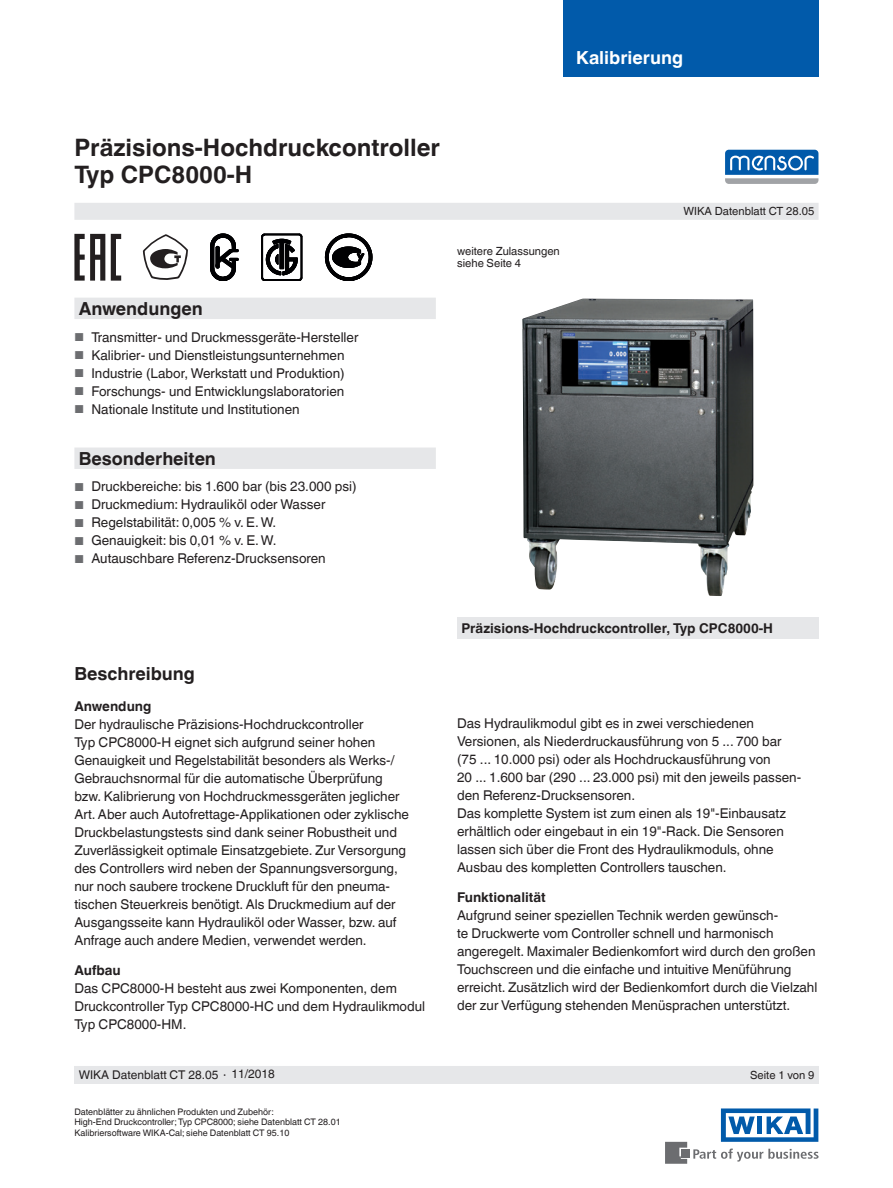
<style>
.page{position:relative;width:893px;height:1188px;background:#fff}
.page>*{position:absolute;margin:0;border:0;box-sizing:border-box;transform-origin:0 0}
.t1{font:700 24px/27px "Helvetica World";color:#231f20}
.t2{font:700 18px "Helvetica World";color:#231f20}
.t3{font:700 18px "Helvetica World";color:#fff}
.t4{font:13.5px/18px "Helvetica World";color:#231f20}
.t5{font:700 13.5px "Helvetica World";color:#231f20}
.t6{font:12px "Helvetica World";color:#231f20}
.t7{font:11.25px/12.3px "Helvetica World";color:#231f20}
.t8{font:9px/10.5px "Helvetica World";color:#231f20}
.s1{font-size:11.55px;color:#6c6d70}
.s2{font-size:11.25px}
</style>
<div class="page">
<svg style="left:693px;top:1149px;width:126px;height:13px"></svg>
<div style="left:682px;top:1150px;width:8px;height:8px;background:#6c6d70"></div>
<svg style="left:665px;top:1142px;width:22px;height:22px"></svg>
<svg style="left:721px;top:1108px;width:97px;height:34px"></svg>
<div style="left:563px;top:0;width:256px;height:76px;background:#015aaa"></div>
<div style="left:74px;top:203px;width:745px;height:17px;background:#e6e7e9"></div>
<div style="left:74px;top:1066px;width:745px;height:18px;background:#e6e7e9"></div>
<svg style="left:725px;top:150px;width:93px;height:34px"></svg>
<svg style="left:325px;top:234px;width:47px;height:47px"></svg>
<svg style="left:261px;top:234px;width:41px;height:47px"></svg>
<svg style="left:210px;top:234px;width:28px;height:47px"></svg>
<svg style="left:143px;top:234px;width:45px;height:46px"></svg>
<svg style="left:111px;top:234px;width:10px;height:47px"></svg>
<svg style="left:74px;top:234px;width:31px;height:47px"></svg>
<div style="left:457px;top:617px;width:362px;height:22px;background:#e6e7e9"></div>
<img style="left:522px;top:298px;width:232px;height:298px">
<svg style="left:74px;top:298px;width:362px;height:171px"></svg>
<h2 class="t3" style="left:576px;top:47px;width:108px">Kalibrierung</h2>
<h1 class="t1" style="left:74px;top:134px;width:367px">Präzisions-Hochdruckcontroller<br>Typ CPC8000-H</h1>
<h2 class="t2" style="left:79px;top:298px;width:126px">Anwendungen</h2>
<p class="t4" style="left:74px;top:328px;width:286px"><span class="s1">■</span> Transmitter- und Druckmessgeräte-Hersteller</p>
<p class="t4" style="left:74px;top:346px;width:272px"><span class="s1">■</span> Kalibrier- und Dienstleistungsunternehmen</p>
<p class="t4" style="left:74px;top:364px;width:272px"><span class="s1">■</span> Industrie (Labor, Werkstatt und Produktion)</p>
<p class="t4" style="left:74px;top:382px;width:271px"><span class="s1">■</span> Forschungs- und Entwicklungslaboratorien</p>
<p class="t4" style="left:74px;top:400px;width:227px"><span class="s1">■</span> Nationale Institute und Institutionen</p>
<h2 class="t2" style="left:79px;top:448px;width:139px">Besonderheiten</h2>
<p class="t4" style="left:74px;top:478px;width:284px"><span class="s1">■</span> Druckbereiche: bis 1.600 bar (bis 23.000 psi)</p>
<p class="t4" style="left:74px;top:496px;width:252px"><span class="s1">■</span> Druckmedium: Hydrauliköl oder Wasser</p>
<p class="t4" style="left:74px;top:514px;width:203px"><span class="s1">■</span> Regelstabilität: 0,005 % v. E. W.</p>
<p class="t4" style="left:74px;top:532px;width:204px"><span class="s1">■</span> Genauigkeit: bis 0,01 % v. E. W.</p>
<p class="t4" style="left:74px;top:550px;width:253px"><span class="s1">■</span> Autauschbare Referenz-Drucksensoren</p>
<p class="t7" style="left:457px;top:244px;width:104px">weitere Zulassungen siehe Seite 4</p>
<p class="t7" style="left:683px;top:205px;width:132px">WIKA Datenblatt CT 28.05</p>
<h2 class="t2" style="left:74px;top:664px;width:122px">Beschreibung</h2>
<p class="t5" style="left:74px;top:698px;width:79px">Anwendung</p>
<p class="t4" style="left:74px;top:715px;width:336px">Der hydraulische Präzisions-Hochdruckcontroller<br>Typ CPC8000-H eignet sich aufgrund seiner hohen Genauigkeit und Regelstabilität besonders als Werks-/ Gebrauchsnormal für die automatische Überprüfung bzw. Kalibrierung von Hochdruckmessgeräten jeglicher Art. Aber auch Autofrettage-Applikationen oder zyklische Druckbelastungstests sind dank seiner Robustheit und Zuverlässigkeit optimale Einsatzgebiete. Zur Versorgung des Controllers wird neben der Spannungsversorgung, nur noch saubere trockene Druckluft für den pneuma&shy;tischen Steuerkreis benötigt. Als Druckmedium auf der Ausgangsseite kann Hydrauliköl oder Wasser, bzw. auf Anfrage auch andere Medien, verwendet werden.</p>
<p class="t5" style="left:74px;top:962px;width:48px">Aufbau</p>
<p class="t4" style="left:74px;top:979px;width:352px">Das CPC8000-H besteht aus zwei Komponenten, dem<br>Druckcontroller Typ CPC8000-HC und dem Hydraulikmodul<br>Typ CPC8000-HM.</p>
<p class="t5" style="left:461px;top:620px;width:313px">Präzisions-Hochdruckcontroller, Typ CPC8000-H</p>
<p class="t4" style="left:457px;top:715px;width:346px">Das Hydraulikmodul gibt es in zwei verschiedenen Versionen, als Niederdruckausführung von 5 ... 700 bar (75 ... 10.000 psi) oder als Hochdruckausführung von<br>20 ... 1.600 bar (290 ... 23.000 psi) mit den jeweils passen&shy;den Referenz-Drucksensoren.<br>Das komplette System ist zum einen als 19"-Einbausatz erhältlich oder eingebaut in ein 19"-Rack. Die Sensoren lassen sich über die Front des Hydraulikmoduls, ohne Ausbau des kompletten Controllers tauschen.</p>
<p class="t5" style="left:457px;top:890px;width:90px">Funktionalität</p>
<p class="t4" style="left:457px;top:907px;width:362px">Aufgrund seiner speziellen Technik werden gewünsch-<br>te Druckwerte vom Controller schnell und harmonisch angeregelt. Maximaler Bedienkomfort wird durch den großen Touchscreen und die einfache und intuitive Menüführung erreicht. Zusätzlich wird der Bedienkomfort durch die Vielzahl der zur Verfügung stehenden Menüsprachen unterstützt.</p>
<p class="t6" style="left:79px;top:1068px;width:198px">WIKA Datenblatt CT 28.05 <span class="s2">∙</span> 11/2018</p>
<p class="t7" style="left:750px;top:1068px;width:66px">Seite 1 von 9</p>
<p class="t8" style="left:74px;top:1107px;width:268px">Datenblätter zu ähnlichen Produkten und Zubehör:<br>High-End Druckcontroller; Typ CPC8000; siehe Datenblatt CT 28.01<br>Kalibriersoftware WIKA-Cal; siehe Datenblatt CT 95.10</p>
</div>
